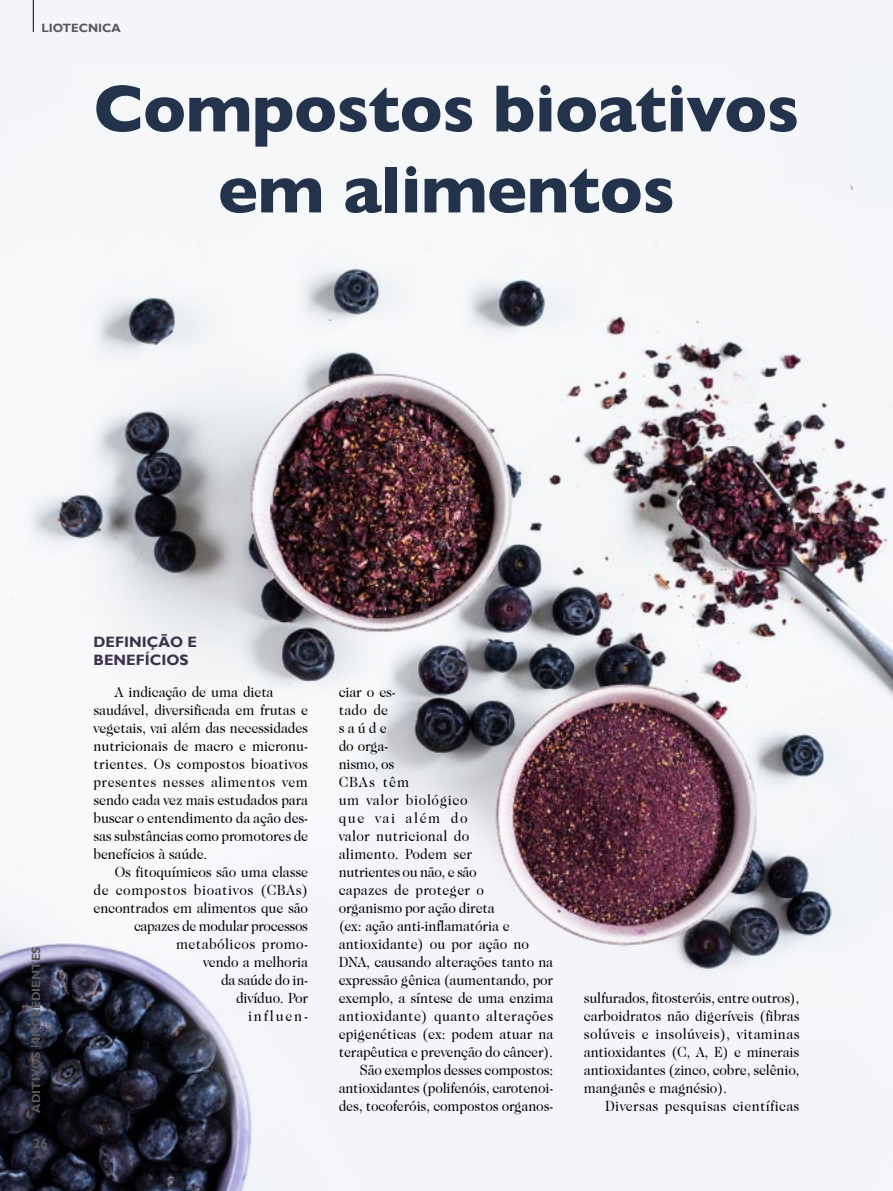
<style>
.page{position:relative;width:893px;height:1191px;background:#f4f5f9}
.page>*{position:absolute;margin:0;border:0;box-sizing:border-box;transform-origin:0 0}
.t1{font:700 67.5px/81px "Gill Sans";letter-spacing:-.01em;color:#23334c;text-align:center}
.t2{font:15px/18px "Caslon 224 IT Cby BT";letter-spacing:-.01em;color:#000;scale:.93 1}
.t3{font:15px "Caslon 224 IT Cby BT";letter-spacing:.015em;color:#000;scale:.93 1}
.t4{font:15px "Caslon 224 IT Cby BT";letter-spacing:.03em;color:#000;scale:.93 1}
.t5{font:15px "Caslon 224 IT Cby BT";letter-spacing:.025em;color:#000;scale:.93 1}
.t6{font:15px "Caslon 224 IT Cby BT";letter-spacing:.01em;color:#000;scale:.93 1}
.t7{font:700 15px/18px "Gill Sans";color:#3b314a}
.t8{font:15px "Caslon 224 IT Cby BT";letter-spacing:.02em;color:#000;scale:.93 1}
.t9{font:15px "Caslon 224 IT Cby BT";letter-spacing:.04em;color:#000;scale:.93 1}
.t10{font:15px "Caslon 224 IT Cby BT";letter-spacing:.115em;color:#000;scale:.93 1}
.t11{font:700 13.5px "Gill Sans";color:#58585a}
.t12{font:700 12px "Gill Sans";color:#58585a}
.s1{font-style:inherit}
</style>
<div class="page">
<img style="left:0;top:185px;width:893px;height:1006px">
<hr style="left:33px;top:0;width:1px;height:32px;background:#000">
<p class="t12" style="left:42px;top:21px;width:81px">LIOTECNICA</p>
<h1 class="t1" style="left:94px;top:67px;width:707px">Compostos bioativos em alimentos</h1>
<p class="t12" style="left:29px;top:1112px;width:167px;rotate:-90deg">ADITIVOS <span class="s1">|</span> INGREDIENTES</p>
<p class="t11" style="left:33px;top:1135px;width:16px">26</p>
<p class="t7" style="left:94px;top:633px;width:105px">DEFINIÇÃO E<br>BENEFÍCIOS</p>
<p class="t2" style="left:94px;top:683px;width:232px;text-indent:21px">A indicação de uma dieta saudável, diversificada em frutas e vegetais, vai além das necessidades nutricionais de macro e micronu&shy;trientes. Os compostos bioativos presentes nesses alimentos vem sendo cada vez mais estudados para buscar o entendimento da ação des&shy;sas substâncias como promotores de benefícios à saúde.</p>
<p class="t2" style="left:94px;top:863px;width:232px;text-align:right">Os fitoquímicos são uma classe<br>de compostos bioativos (CBAs) encontrados em alimentos que são capazes de modular processos metabólicos promo-<br>vendo a melhoria<br>da saúde do in-<br>divíduo. Por<br>influen-</p>
<p class="t2" style="left:339px;top:683px;width:63px">ciar o es-</p>
<p class="t2" style="left:339px;top:701px;width:55px">tado de</p>
<p class="t2" style="left:339px;top:719px;width:53px">saúde</p>
<p class="t2" style="left:339px;top:737px;width:55px">do orga-</p>
<p class="t2" style="left:339px;top:755px;width:61px">nismo, os</p>
<p class="t2" style="left:339px;top:773px;width:77px">CBAs têm</p>
<p class="t9" style="left:339px;top:791px;width:140px">um valor biológico</p>
<p class="t10" style="left:339px;top:809px;width:140px">que vai além do</p>
<p class="t8" style="left:339px;top:827px;width:142px">valor nutricional do</p>
<p class="t3" style="left:339px;top:845px;width:145px">alimento. Podem ser</p>
<p class="t2" style="left:339px;top:863px;width:150px">nutrientes ou não, e são</p>
<p class="t3" style="left:339px;top:881px;width:158px">capazes de proteger o</p>
<p class="t2" style="left:339px;top:899px;width:169px">organismo por ação direta</p>
<p class="t2" style="left:339px;top:917px;width:185px">(ex: ação anti-inflamatória e</p>
<p class="t6" style="left:339px;top:935px;width:206px">antioxidante) ou por ação no</p>
<p class="t2" style="left:339px;top:953px;width:232px">DNA, causando alterações tanto na</p>
<p class="t2" style="left:339px;top:971px;width:232px">expressão gênica (aumentando, por</p>
<p class="t2" style="left:339px;top:989px;width:232px">exemplo, a síntese de uma enzima</p>
<p class="t4" style="left:339px;top:1007px;width:232px">antioxidante) quanto alterações</p>
<p class="t2" style="left:339px;top:1025px;width:232px">epigenéticas (ex: podem atuar na</p>
<p class="t2" style="left:339px;top:1043px;width:232px">terapêutica e prevenção do câncer).</p>
<p class="t2" style="left:360px;top:1061px;width:209px">São exemplos desses compostos:</p>
<p class="t2" style="left:339px;top:1079px;width:232px">antioxidantes (polifenóis, carotenoi-</p>
<p class="t2" style="left:339px;top:1097px;width:232px">des, tocoferóis, compostos organos-</p>
<p class="t2" style="left:584px;top:989px;width:233px;text-align:justify">sulfurados, fitosteróis, entre outros), carboidratos não digeríveis (fibras solúveis e insolúveis), vitaminas antioxidantes (C, A, E) e minerais antioxidantes (zinco, cobre, selênio, manganês e magnésio).</p>
<p class="t5" style="left:605px;top:1097px;width:210px">Diversas pesquisas científicas</p>
</div>
